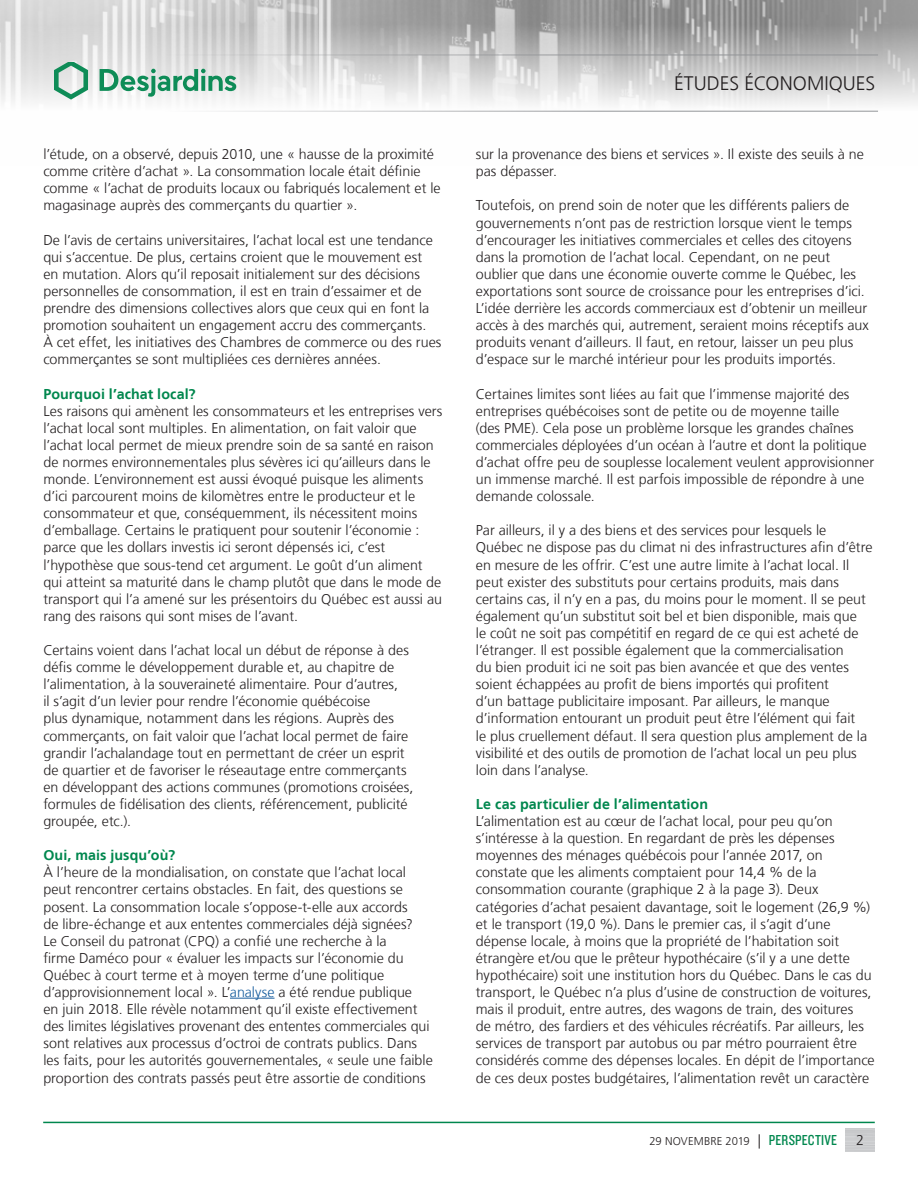
<style>
.page{position:relative;width:918px;height:1188px;background:#fff}
.page>*{position:absolute;margin:0;border:0;box-sizing:border-box;transform-origin:0 0}
.t1{font:300 19.5px "Frutiger LT";color:#231f20}
.t2{font:300 14.25px/17.1px "Frutiger LT";color:#231f20}
.Texte_Titre{font:700 14.25px "Frutiger LT";letter-spacing:.005em;color:#00874e}
.t3{font:300 11.25px "Frutiger LT";color:#231f20}
.s1{color:#175d9e}
.s2{font-size:14.25px}
.s3{font-family:"Knockout 29 Junior Ltweight";font-weight:400;font-size:15px;color:#00874e}
</style>
<div class="page">
<img style="left:0;top:1px;width:918px;height:110px">
<hr style="left:0;top:55px;width:878px;height:1px;background:#939598">
<hr style="left:0;top:111px;width:878px;height:1px;background:#939598">
<svg style="left:54px;top:62px;width:34px;height:38px"></svg>
<svg style="left:100px;top:69px;width:136px;height:28px"></svg>
<hr style="left:43px;top:1122px;width:832px;height:1px;background:#00874e">
<hr style="left:230px;top:998px;width:45px;height:1px;background:#175d9e">
<p class="t2" style="left:43px;top:146px;width:399px">l’étude, on a observé, depuis 2010, une « hausse de la proximité comme critère d’achat ». La consommation locale était définie comme « l’achat de produits locaux ou fabriqués localement et le magasinage auprès des commerçants du quartier ».</p>
<p class="t2" style="left:43px;top:231px;width:400px">De l’avis de certains universitaires, l’achat local est une tendance qui s’accentue. De plus, certains croient que le mouvement est<br>en mutation. Alors qu’il reposait initialement sur des décisions personnelles de consommation, il est en train d’essaimer et de prendre des dimensions collectives alors que ceux qui en font la promotion souhaitent un engagement accru des commerçants.<br>À cet effet, les initiatives des Chambres de commerce ou des rues commerçantes se sont multipliées ces dernières années.</p>
<p class="Texte_Titre" style="left:43px;top:385px;width:154px">Pourquoi l’achat local?</p>
<p class="t2" style="left:43px;top:402px;width:400px">Les raisons qui amènent les consommateurs et les entreprises vers l’achat local sont multiples. En alimentation, on fait valoir que l’achat local permet de mieux prendre soin de sa santé en raison de normes environnementales plus sévères ici qu’ailleurs dans le monde. L’environnement est aussi évoqué puisque les aliments d’ici parcourent moins de kilomètres entre le producteur et le consommateur et que, conséquemment, ils nécessitent moins d’emballage. Certains le pratiquent pour soutenir l’économie : parce que les dollars investis ici seront dépensés ici, c’est l’hypothèse que sous-tend cet argument. Le goût d’un aliment qui atteint sa maturité dans le champ plutôt que dans le mode de transport qui l’a amené sur les présentoirs du Québec est aussi au rang des raisons qui sont mises de l’avant.</p>
<p class="t2" style="left:43px;top:642px;width:371px">Certains voient dans l’achat local un début de réponse à des défis comme le développement durable et, au chapitre de l’alimentation, à la souveraineté alimentaire. Pour d’autres,<br>il s’agit d’un levier pour rendre l’économie québécoise<br>plus dynamique, notamment dans les régions. Auprès des commerçants, on fait valoir que l’achat local permet de faire grandir l’achalandage tout en permettant de créer un esprit de quartier et de favoriser le réseautage entre commerçants en développant des actions communes (promotions croisées, formules de fidélisation des clients, référencement, publicité groupée, etc.).</p>
<p class="Texte_Titre" style="left:43px;top:847px;width:133px">Oui, mais jusqu’où?</p>
<p class="t2" style="left:43px;top:864px;width:391px">À l’heure de la mondialisation, on constate que l’achat local peut rencontrer certains obstacles. En fait, des questions se posent. La consommation locale s’oppose-t-elle aux accords<br>de libre‑échange et aux ententes commerciales déjà signées?<br>Le Conseil du patronat (CPQ) a confié une recherche à la<br>firme Daméco pour « évaluer les impacts sur l’économie du Québec à court terme et à moyen terme d’une politique d’approvisionnement local ». L’<span class="s1">analyse</span> a été rendue publique<br>en juin 2018. Elle révèle notamment qu’il existe effectivement des limites législatives provenant des ententes commerciales qui sont relatives aux processus d’octroi de contrats publics. Dans les faits, pour les autorités gouvernementales, « seule une faible proportion des contrats passés peut être assortie de conditions</p>
<h1 class="t1" style="left:674px;top:73px;width:203px">ÉTUDES ÉCONOMIQUES</h1>
<p class="t2" style="left:476px;top:146px;width:390px">sur la provenance des biens et services ». Il existe des seuils à ne pas dépasser.</p>
<p class="t2" style="left:476px;top:197px;width:395px">Toutefois, on prend soin de noter que les différents paliers de gouvernements n’ont pas de restriction lorsque vient le temps d’encourager les initiatives commerciales et celles des citoyens dans la promotion de l’achat local. Cependant, on ne peut oublier que dans une économie ouverte comme le Québec, les exportations sont source de croissance pour les entreprises d’ici.<br>L’idée derrière les accords commerciaux est d’obtenir un meilleur accès à des marchés qui, autrement, seraient moins réceptifs aux produits venant d’ailleurs. Il faut, en retour, laisser un peu plus d’espace sur le marché intérieur pour les produits importés.</p>
<p class="t2" style="left:476px;top:385px;width:400px">Certaines limites sont liées au fait que l’immense majorité des entreprises québécoises sont de petite ou de moyenne taille<br>(des PME). Cela pose un problème lorsque les grandes chaînes commerciales déployées d’un océan à l’autre et dont la politique d’achat offre peu de souplesse localement veulent approvisionner un immense marché. Il est parfois impossible de répondre à une demande colossale.</p>
<p class="t2" style="left:476px;top:522px;width:398px">Par ailleurs, il y a des biens et des services pour lesquels le Québec ne dispose pas du climat ni des infrastructures afin d’être en mesure de les offrir. C’est une autre limite à l’achat local. Il peut exister des substituts pour certains produits, mais dans certains cas, il n’y en a pas, du moins pour le moment. Il se peut également qu’un substitut soit bel et bien disponible, mais que<br>le coût ne soit pas compétitif en regard de ce qui est acheté de l’étranger. Il est possible également que la commercialisation<br>du bien produit ici ne soit pas bien avancée et que des ventes soient échappées au profit de biens importés qui profitent<br>d’un battage publicitaire imposant. Par ailleurs, le manque d’information entourant un produit peut être l’élément qui fait<br>le plus cruellement défaut. Il sera question plus amplement de la visibilité et des outils de promotion de l’achat local un peu plus loin dans l’analyse.</p>
<p class="Texte_Titre" style="left:476px;top:796px;width:234px">Le cas particulier de l’alimentation</p>
<p class="t2" style="left:476px;top:813px;width:400px">L’alimentation est au cœur de l’achat local, pour peu qu’on s’intéresse à la question. En regardant de près les dépenses moyennes des ménages québécois pour l’année 2017, on constate que les aliments comptaient pour 14,4 % de la consommation courante (graphique 2 à la page 3). Deux catégories d’achat pesaient davantage, soit le logement (26,9 %) et le transport (19,0 %). Dans le premier cas, il s’agit d’une dépense locale, à moins que la propriété de l’habitation soit étrangère et/ou que le prêteur hypothécaire (s’il y a une dette hypothécaire) soit une institution hors du Québec. Dans le cas du transport, le Québec n’a plus d’usine de construction de voitures, mais il produit, entre autres, des wagons de train, des voitures<br>de métro, des fardiers et des véhicules récréatifs. Par ailleurs, les services de transport par autobus ou par métro pourraient être considérés comme des dépenses locales. En dépit de l’importance de ces deux postes budgétaires, l’alimentation revêt un caractère</p>
<p class="t3" style="left:649px;top:1135px;width:189px">29 NOVEMBRE 2019 <span class="s2">|</span> <span class="s3">PERSPECTIVE</span></p>
<p class="t2" style="left:856px;top:1132px;width:9px">2</p>
</div>
